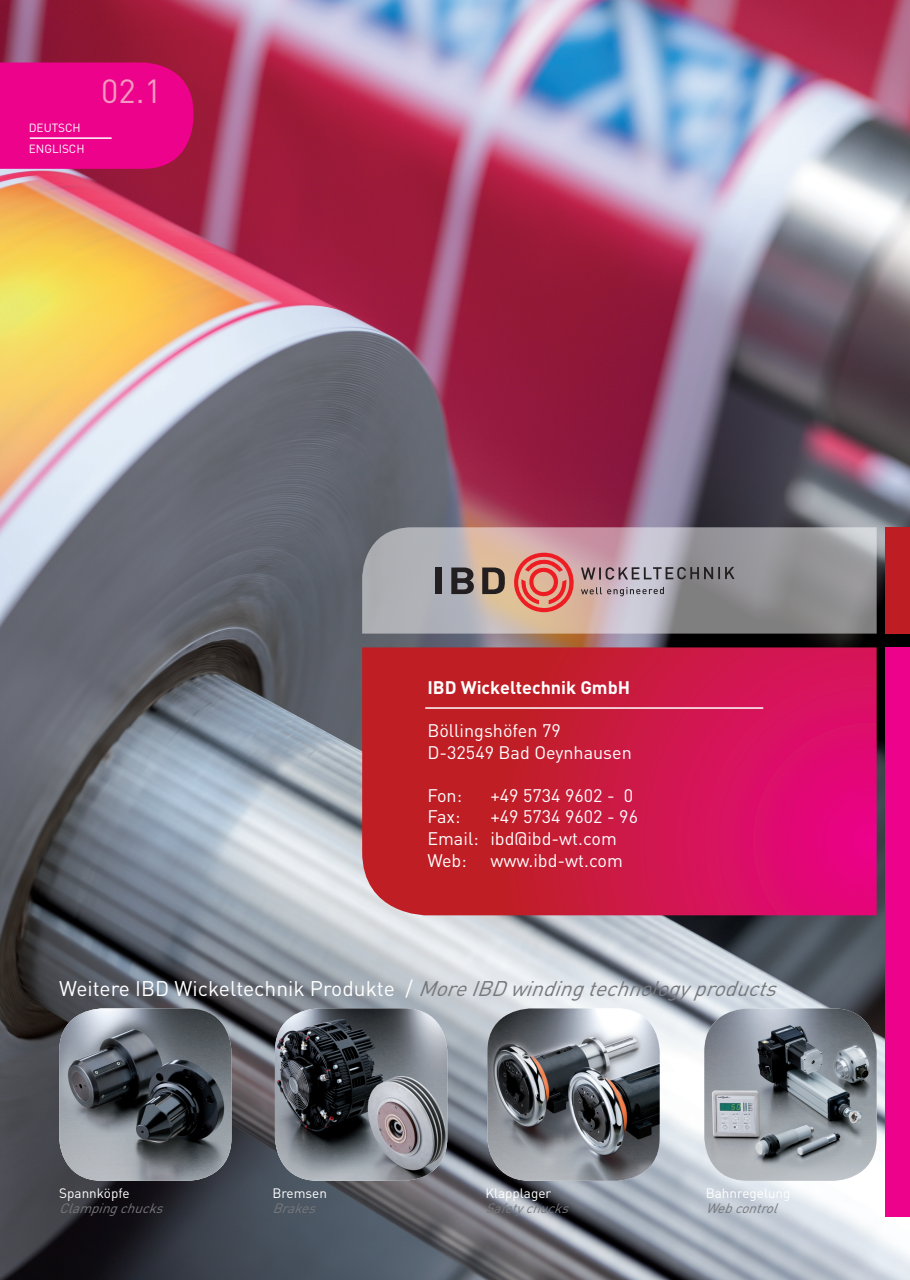
<style>
.page{position:relative;width:910px;height:1280px;background:#fff}
.page>*{position:absolute;margin:0;border:0;box-sizing:border-box;transform-origin:0 0}
.t1{font:33px "DIN Pro";color:#f499c2}
.t2{font:21px "DIN Pro";color:#fff}
.t3{font:18px/21.6px "DIN Pro";color:#fff}
.t4{font:700 18px "DIN Pro";color:#fff}
.t5{font:italic 13.5px "DIN Pro";color:#76787b}
.t6{font:13.5px "DIN Pro";color:#fff}
.t7{font:11.7px/20.5px "DIN Pro";color:#fff}
.s1{font-style:italic;color:#76787b}
</style>
<div class="page">
<img style="left:0;top:0;width:910px;height:1280px">
<div style="left:885px;top:527px;width:25px;height:107px;background:#be1e23"></div>
<div style="left:885px;top:647px;width:25px;height:570px;background:#ed028c"></div>
<div style="left:0;top:63px;width:193px;height:106px;background:#ed028c"></div>
<hr style="left:30px;top:137px;width:82px;height:2px;background:#fff">
<img style="left:59px;top:1008px;width:172px;height:173px">
<img style="left:275px;top:1008px;width:172px;height:173px">
<img style="left:487px;top:1008px;width:173px;height:173px">
<img style="left:704px;top:1008px;width:173px;height:173px">
<svg style="left:362px;top:647px;width:515px;height:268px;background:#cc1845"></svg>
<hr style="left:425px;top:707px;width:338px;height:2px;background:#fff">
<svg style="left:362px;top:527px;width:515px;height:107px;background:#aaa2a4"></svg>
<svg style="left:511px;top:553px;width:64px;height:59px;background:#e27c6e"></svg>
<div style="left:436px;top:567px;width:6px;height:27px;background:#231f20"></div>
<svg style="left:451px;top:567px;width:23px;height:27px"></svg>
<svg style="left:482px;top:567px;width:23px;height:27px"></svg>
<svg style="left:581px;top:567px;width:154px;height:13px;background:#877e84"></svg>
<svg style="left:581px;top:587px;width:83px;height:9px"></svg>
<p class="t7" style="left:29px;top:117px;width:57px">DEUTSCH<br>ENGLISCH</p>
<h1 class="t1" style="left:101px;top:68px;width:62px">02.1</h1>
<p class="t4" style="left:427px;top:675px;width:204px">IBD Wickeltechnik GmbH</p>
<p class="t3" style="left:427px;top:719px;width:206px">Böllingshöfen 79<br>D-32549 Bad Oeynhausen</p>
<p class="t3" style="left:427px;top:784px;width:36px">Fon:</p>
<p class="t3" style="left:490px;top:784px;width:144px">+49 5734 9602 - 0</p>
<p class="t3" style="left:427px;top:805px;width:35px">Fax:</p>
<p class="t3" style="left:427px;top:805px;width:212px;text-indent:63px">+49 5734 9602 - 96<br>Email: ibd@ibd-wt.com<br>Web:</p>
<p class="t3" style="left:490px;top:848px;width:134px">www.ibd-wt.com</p>
<p class="t2" style="left:59px;top:974px;width:727px">W e i t e re I B D W i c k e l t e c h n i k P r o d u k t e / <span class="s1">MoreIBDwindingtechnologyproducts</span></p>
<p class="t6" style="left:59px;top:1184px;width:72px">Spannköpfe</p>
<p class="t6" style="left:272px;top:1184px;width:56px">Bremsen</p>
<p class="t6" style="left:485px;top:1184px;width:67px">Klapplager</p>
<p class="t6" style="left:706px;top:1184px;width:86px">Bahnregelung</p>
<p class="t5" style="left:59px;top:1199px;width:111px">Clampingchucks</p>
<p class="t5" style="left:272px;top:1199px;width:50px">Brakes</p>
<p class="t5" style="left:485px;top:1199px;width:90px">Safetychucks</p>
<p class="t5" style="left:706px;top:1199px;width:79px">Webcontrol</p>
</div>
